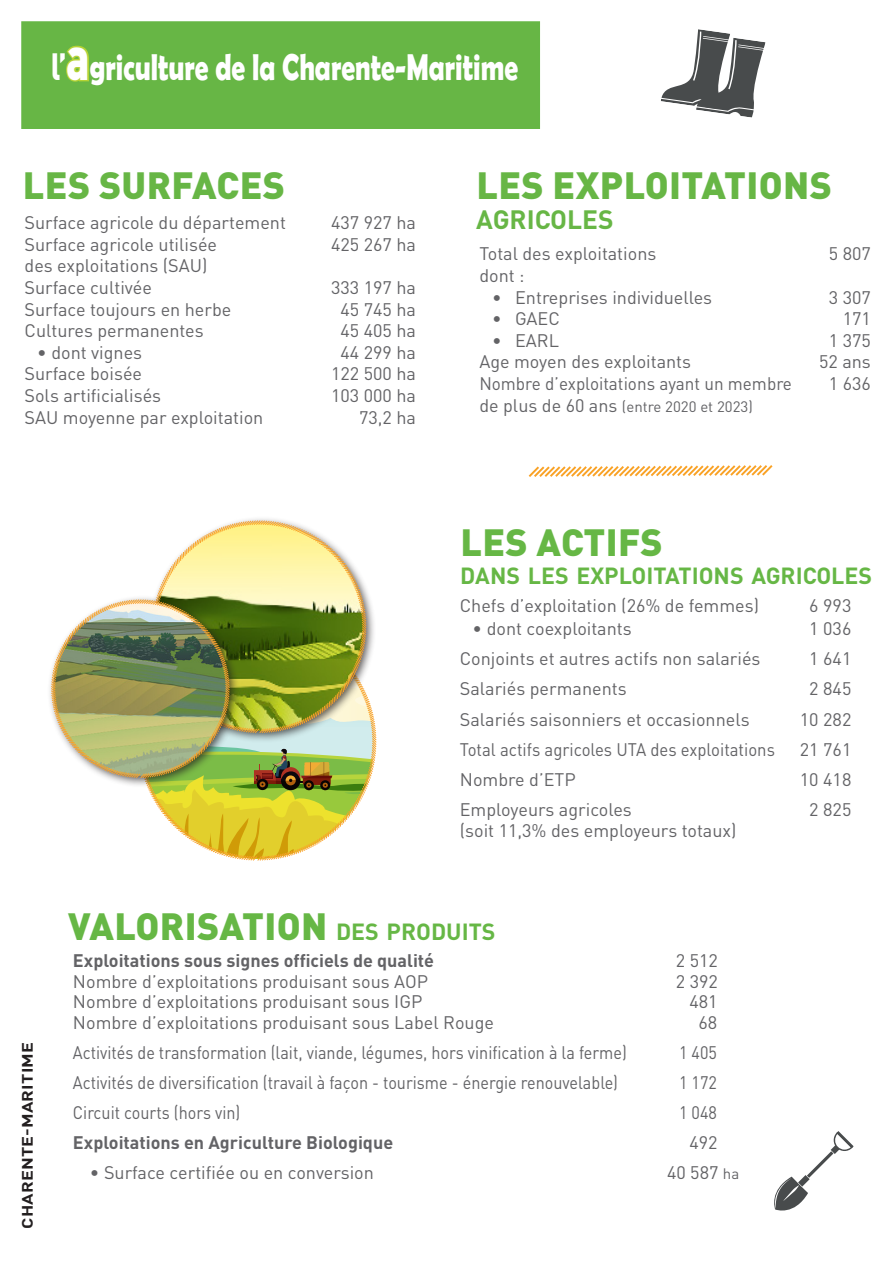
<style>
.page{position:relative;width:893px;height:1263px;background:#fff}
.page>*{position:absolute;margin:0;border:0;box-sizing:border-box;transform-origin:0 0}
.t1{font:700 37.5px "Berlin Sans FB Demi";color:#fff;scale:.73 1}
.t2{font:900 37.5px "DIN Pro";letter-spacing:.01em;color:#66b745}
.t3{font:900 37.5px "DIN Pro";letter-spacing:.01em;color:#67b645}
.t4{font:700 26.25px "DIN Pro";color:#67b645}
.t5{font:700 23.1px "DIN Pro";color:#66b745}
.t6{font:18px/21.6px "DIN Pro";color:#636366}
.t7{font:18px "DIN Pro";color:#636366;scale:.9 1}
.t8{font:700 18px "DIN Pro";color:#636366}
.t9{font:18px "DIN Pro";color:#636366;scale:.93 1}
.t10{font:18px "DIN Pro";color:#636366;scale:.95 1}
.t11{font:15px "DIN Pro";color:#636366}
.t12{font:700 15px "DINOT";letter-spacing:.01em;color:#231f20;scale:1.2 1}
.s1{font-family:"DIN Pro";font-weight:900}
.s2{font-family:"DIN Pro";font-weight:900;font-size:60px;color:#b5d334}
.s3{font-size:18px}
.s4{font-weight:700;font-size:23.1px}
.s5{font-size:15px}
</style>
<div class="page">
<div style="left:21px;top:21px;width:519px;height:108px;background:#67b645;border:2px solid #66b745"></div>
<svg style="left:528px;top:465px;width:245px;height:12px"></svg>
<svg style="left:157px;top:519px;width:210px;height:79px"></svg>
<svg style="left:774px;top:1131px;width:80px;height:80px"></svg>
<svg style="left:661px;top:29px;width:105px;height:89px"></svg>
<div style="left:46px;top:594px;width:194px;height:194px;background:#231f20;opacity:.75"></div>
<img style="left:50px;top:598px;width:324px;height:260px">
<h1 class="t1" style="left:51px;top:45px;width:642px"><span class="s1">l’</span><span class="s2">a</span>griculture de la Charente-Maritime</h1>
<h1 class="t3" style="left:23px;top:160px;width:264px">LES SURFACES</h1>
<p class="t6" style="left:25px;top:211px;width:263px">Surface agricole du département</p>
<p class="t6" style="left:331px;top:211px;width:86px">437 927 ha</p>
<p class="t6" style="left:25px;top:233px;width:194px">Surface agricole utilisée</p>
<p class="t6" style="left:331px;top:233px;width:86px">425 267 ha</p>
<p class="t6" style="left:25px;top:254px;width:185px">des exploitations (SAU)<br>Surface cultivée</p>
<p class="t6" style="left:331px;top:276px;width:86px">333 197 ha</p>
<p class="t6" style="left:25px;top:298px;width:208px">Surface toujours en herbe</p>
<p class="t6" style="left:341px;top:298px;width:77px">45 745 ha</p>
<p class="t6" style="left:25px;top:319px;width:181px">Cultures permanentes</p>
<p class="t6" style="left:341px;top:319px;width:77px">45 405 ha</p>
<p class="t6" style="left:37px;top:341px;width:106px">• dont vignes</p>
<p class="t6" style="left:341px;top:341px;width:77px">44 299 ha</p>
<p class="t6" style="left:25px;top:362px;width:119px">Surface boisée</p>
<p class="t6" style="left:331px;top:362px;width:86px">122 500 ha</p>
<p class="t6" style="left:25px;top:384px;width:138px">Sols artificialisés</p>
<p class="t6" style="left:331px;top:384px;width:86px">103 000 ha</p>
<p class="t6" style="left:25px;top:406px;width:240px">SAU moyenne par exploitation</p>
<p class="t6" style="left:359px;top:406px;width:59px">73,2 ha</p>
<h1 class="t3" style="left:476px;top:160px;width:357px">LES EXPLOITATIONS</h1>
<h2 class="t4" style="left:476px;top:201px;width:139px">AGRICOLES</h2>
<p class="t6" style="left:479px;top:242px;width:179px">Total des exploitations</p>
<p class="t6" style="left:829px;top:242px;width:44px">5 807</p>
<p class="t6" style="left:479px;top:264px;width:47px">dont :</p>
<p class="t6" style="left:492px;top:285px;width:222px">• Entreprises individuelles</p>
<p class="t6" style="left:829px;top:285px;width:44px">3 307</p>
<p class="t6" style="left:492px;top:307px;width:69px">• GAEC</p>
<p class="t6" style="left:843px;top:307px;width:30px">171</p>
<p class="t6" style="left:492px;top:329px;width:68px">• EARL</p>
<p class="t6" style="left:829px;top:329px;width:44px">1 375</p>
<p class="t6" style="left:479px;top:350px;width:213px">Age moyen des exploitants</p>
<p class="t6" style="left:819px;top:350px;width:53px">52 ans</p>
<p class="t10" style="left:479px;top:371px;width:331px">Nombre d’exploitations ayant un membre</p>
<p class="t6" style="left:829px;top:372px;width:44px">1 636</p>
<p class="t11" style="left:479px;top:396px;width:275px"><span class="s3">de plus de 60 ans</span> (entre 2020 et 2023)</p>
<h1 class="t2" style="left:460px;top:517px;width:204px">LES ACTIFS</h1>
<p class="t5" style="left:460px;top:560px;width:413px">DANS LES EXPLOITATIONS AGRICOLES</p>
<p class="t6" style="left:460px;top:594px;width:301px">Chefs d’exploitation (26% de femmes)</p>
<p class="t6" style="left:809px;top:594px;width:44px">6 993</p>
<p class="t6" style="left:473px;top:617px;width:161px">• dont coexploitants</p>
<p class="t6" style="left:809px;top:617px;width:44px">1 036</p>
<p class="t6" style="left:460px;top:647px;width:302px">Conjoints et autres actifs non salariés</p>
<p class="t6" style="left:809px;top:647px;width:44px">1 641</p>
<p class="t6" style="left:460px;top:677px;width:168px">Salariés permanents</p>
<p class="t6" style="left:809px;top:677px;width:44px">2 845</p>
<p class="t6" style="left:460px;top:707px;width:291px">Salariés saisonniers et occasionnels</p>
<p class="t6" style="left:800px;top:707px;width:53px">10 282</p>
<p class="t9" style="left:460px;top:737px;width:340px">Total actifs agricoles UTA des exploitations</p>
<p class="t6" style="left:800px;top:738px;width:53px">21 761</p>
<p class="t6" style="left:460px;top:768px;width:117px">Nombre d’ETP</p>
<p class="t6" style="left:800px;top:768px;width:53px">10 418</p>
<p class="t6" style="left:460px;top:798px;width:173px">Employeurs agricoles</p>
<p class="t6" style="left:809px;top:798px;width:44px">2 825</p>
<p class="t6" style="left:460px;top:819px;width:278px">(soit 11,3% des employeurs totaux)</p>
<p class="t12" style="left:17px;top:1229px;width:157px;rotate:-90deg">CHARENTE-MARITIME</p>
<h1 class="t2" style="left:68px;top:901px;width:429px">VALORISATION <span class="s4">DES PRODUITS</span></h1>
<p class="t8" style="left:73px;top:948px;width:363px">Exploitations sous signes officiels de qualité</p>
<p class="t6" style="left:676px;top:949px;width:44px">2 512</p>
<p class="t6" style="left:73px;top:970px;width:357px">Nombre d’exploitations produisant sous AOP</p>
<p class="t6" style="left:676px;top:970px;width:44px">2 392</p>
<p class="t6" style="left:73px;top:990px;width:351px">Nombre d’exploitations produisant sous IGP</p>
<p class="t6" style="left:689px;top:990px;width:30px">481</p>
<p class="t6" style="left:73px;top:1011px;width:423px">Nombre d’exploitations produisant sous Label Rouge</p>
<p class="t6" style="left:698px;top:1011px;width:20px">68</p>
<p class="t7" style="left:73px;top:1040px;width:617px">Activités de transformation (lait, viande, légumes, hors vinification à la ferme)</p>
<p class="t7" style="left:679px;top:1040px;width:44px">1 405</p>
<p class="t7" style="left:73px;top:1070px;width:607px">Activités de diversification (travail à façon - tourisme - énergie renouvelable)</p>
<p class="t7" style="left:679px;top:1070px;width:44px">1 172</p>
<p class="t7" style="left:73px;top:1100px;width:188px">Circuit courts (hors vin)</p>
<p class="t7" style="left:679px;top:1100px;width:44px">1 048</p>
<p class="t8" style="left:73px;top:1130px;width:322px">Exploitations en Agriculture Biologique</p>
<p class="t6" style="left:689px;top:1131px;width:30px">492</p>
<p class="t6" style="left:90px;top:1161px;width:285px">• Surface certifiée ou en conversion</p>
<p class="t6" style="left:667px;top:1161px;width:74px">40 587 <span class="s5">ha</span></p>
</div>
